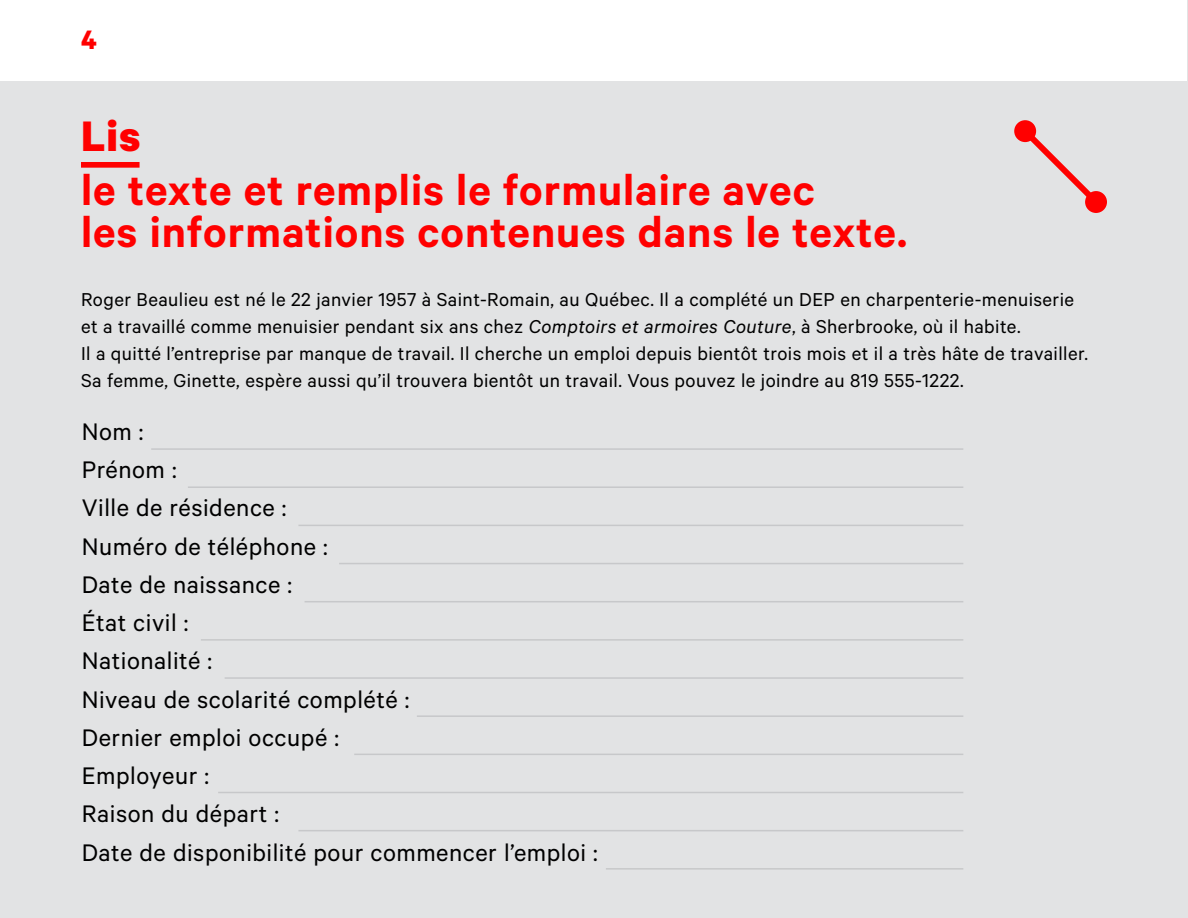
<style>
.page{position:relative;width:1188px;height:918px;background:#e2e3e4}
.page>*{position:absolute;margin:0;border:0;box-sizing:border-box;transform-origin:0 0}
.t1{font:600 48px/42px "Calibre";letter-spacing:.02em;color:#f00}
.t2{font:700 48px "Calibre";color:#f00}
.t3{font:700 30px "Calibre";color:#f00}
.t4{font:27px/38.2px "Calibre";letter-spacing:.02em;color:#000}
.t5{font:21px/27px "Calibre";letter-spacing:.02em;color:#000}
.s1{font-style:italic}
</style>
<div class="page">
<div style="left:1px;top:1px;width:1186px;height:80px;background:#fff"></div>
<div style="left:81px;top:162px;width:59px;height:6px;background:#f00"></div>
<hr style="left:151px;top:448px;width:812px;height:2px;background:#c7c8ca">
<hr style="left:188px;top:486px;width:775px;height:2px;background:#c7c8ca">
<hr style="left:298px;top:525px;width:665px;height:1px;background:#c7c8ca">
<hr style="left:339px;top:563px;width:624px;height:1px;background:#c7c8ca">
<hr style="left:305px;top:601px;width:658px;height:1px;background:#c7c8ca">
<hr style="left:201px;top:639px;width:762px;height:2px;background:#c7c8ca">
<hr style="left:225px;top:677px;width:738px;height:2px;background:#c7c8ca">
<hr style="left:417px;top:715px;width:546px;height:2px;background:#c7c8ca">
<hr style="left:354px;top:754px;width:609px;height:1px;background:#c7c8ca">
<hr style="left:218px;top:792px;width:745px;height:1px;background:#c7c8ca">
<hr style="left:298px;top:830px;width:665px;height:1px;background:#c7c8ca">
<hr style="left:606px;top:868px;width:357px;height:2px;background:#c7c8ca">
<svg style="left:1014px;top:120px;width:22px;height:22px"></svg>
<div style="left:1085px;top:191px;width:22px;height:22px;background:#f00;border-radius:50%"></div>
<svg style="left:1017px;top:123px;width:85px;height:85px"></svg>
<h2 class="t3" style="left:81px;top:21px;width:17px">4</h2>
<h1 class="t2" style="left:81px;top:106px;width:61px">Lis</h1>
<h1 class="t1" style="left:81px;top:167px;width:828px">le texte et remplis le formulaire avec<br>les informations contenues dans le texte.</h1>
<p class="t5" style="left:81px;top:286px;width:1008px">Roger Beaulieu est né le 22 janvier 1957 à Saint-Romain, au Québec. Il a complété un DEP en charpenterie-menuiserie et a travaillé comme menuisier pendant six ans chez <span class="s1">Comptoirs et armoires Couture</span>, à Sherbrooke, où il habite.<br>Il a quitté l’entreprise par manque de travail. Il cherche un emploi depuis bientôt trois mois et il a très hâte de travailler.<br>Sa femme, Ginette, espère aussi qu’il trouvera bientôt un travail. Vous pouvez le joindre au 819 555-1222.</p>
<p class="t4" style="left:82px;top:411px;width:518px">Nom :<br>Prénom :<br>Ville de résidence :<br>Numéro de téléphone :<br>Date de naissance :<br>État civil :<br>Nationalité :<br>Niveau de scolarité complété :<br>Dernier emploi occupé :<br>Employeur :<br>Raison du départ :<br>Date de disponibilité pour commencer l’emploi :</p>
</div>
